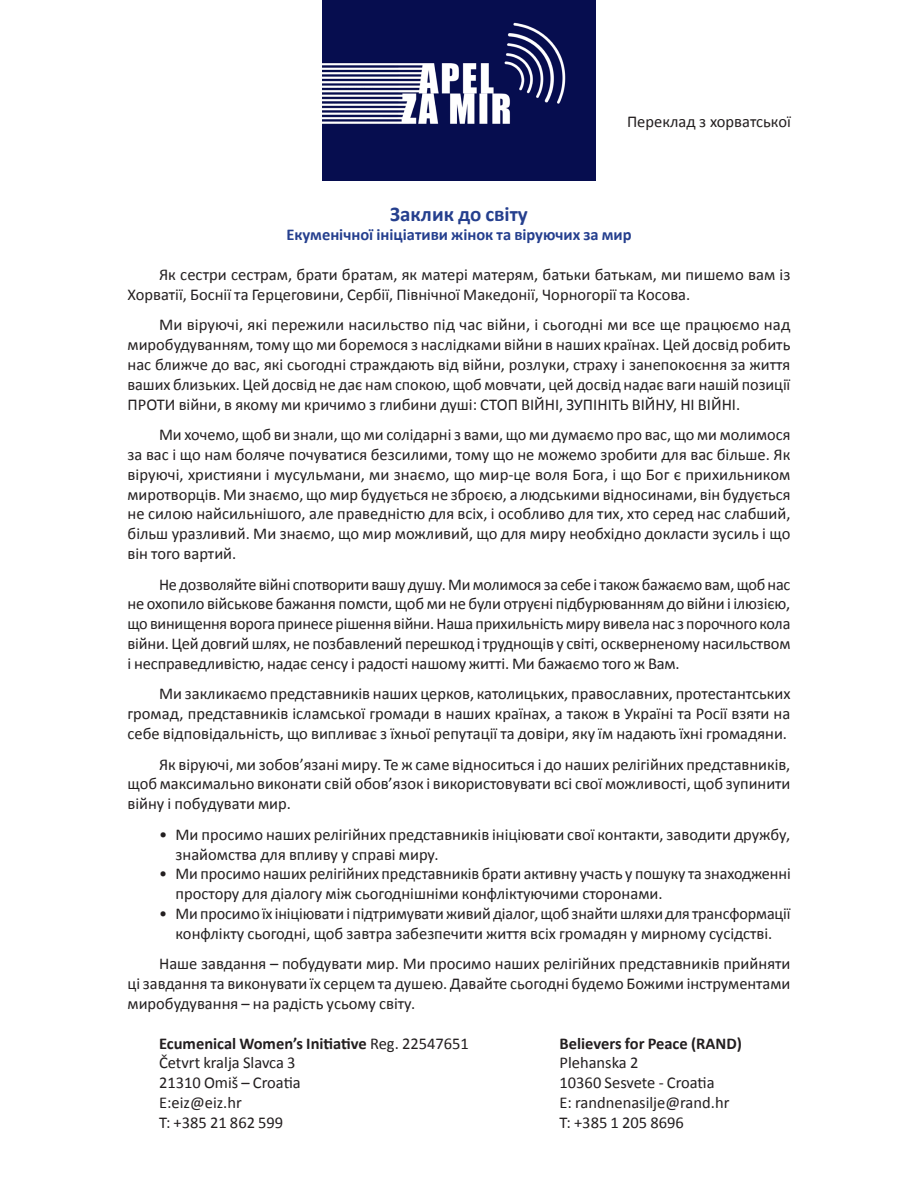
<style>
.page{position:relative;width:918px;height:1188px;background:#fff}
.page>*{position:absolute;margin:0;border:0;box-sizing:border-box;transform-origin:0 0}
.t1{font:700 21px "Calibri";color:#253f8e}
.t2{font:16.5px/19.8px "Calibri";color:#231f20;text-align:justify}
.t3{font:700 16.5px "Calibri";color:#231f20}
.t4{font:700 16.5px "Calibri";color:#253f8e}
.s1{font-weight:400}
</style>
<div class="page">
<img style="left:323px;top:0;width:272px;height:180px">
<p class="t2" style="left:627px;top:111px;width:165px">Переклад з хорватської</p>
<p class="t1" style="left:390px;top:201px;width:139px">Заклик до світу</p>
<p class="t4" style="left:286px;top:225px;width:347px">Екуменічної ініціативи жінок та віруючих за мир</p>
<p class="t2" style="left:128px;top:264px;width:664px;text-indent:32px">Як сестри сестрам, брати братам, як матері матерям, батьки батькам, ми пишемо вам із<br>Хорватії, Боснії та Герцеговини, Сербії, Північної Македонії, Чорногорії та Косова.</p>
<p class="t2" style="left:128px;top:314px;width:664px;text-indent:32px">Ми віруючі, які пережили насильство під час війни, і сьогодні ми все ще працюємо над миробудуванням, тому що ми боремося з наслідками війни в наших країнах. Цей досвід робить нас ближче до вас, які сьогодні страждають від війни, розлуки, страху і занепокоєння за життя ваших близьких. Цей досвід не дає нам спокою, щоб мовчати, цей досвід надає ваги нашій позиції ПРОТИ війни, в якому ми кричимо з глибини душі: СТОП ВІЙНІ, ЗУПІНІТЬ ВІЙНУ, НІ ВІЙНІ.</p>
<p class="t2" style="left:128px;top:424px;width:664px;text-indent:32px">Ми хочемо, щоб ви знали, що ми солідарні з вами, що ми думаємо про вас, що ми молимося за вас і що нам боляче почуватися безсилими, тому що не можемо зробити для вас більше. Як віруючі, християни і мусульмани, ми знаємо, що мир-це воля Бога, і що Бог є прихильником миротворців. Ми знаємо, що мир будується не зброєю, а людськими відносинами, він будується не силою найсильнішого, але праведністю для всіх, і особливо для тих, хто серед нас слабший, більш уразливий. Ми знаємо, що мир можливий, що для миру необхідно докласти зусиль і що він того вартий.</p>
<p class="t2" style="left:128px;top:573px;width:664px;text-indent:32px">Не дозволяйте війні спотворити вашу душу. Ми молимося за себе і також бажаємо вам, щоб нас не охопило військове бажання помсти, щоб ми не були отруєні підбурюванням до війни і ілюзією, що винищення ворога принесе рішення війни. Наша прихильність миру вивела нас з порочного кола війни. Цей довгий шлях, не позбавлений перешкод і труднощів у світі, оскверненому насильством і несправедливістю, надає сенсу і радості нашому житті. Ми бажаємо того ж Вам.</p>
<p class="t2" style="left:128px;top:683px;width:664px;text-indent:32px">Ми закликаємо представників наших церков, католицьких, православних, протестантських громад, представників ісламської громади в наших країнах, а також в Україні та Росії взяти на себе відповідальність, що випливає з їхньої репутації та довіри, яку їм надають їхні громадяни.</p>
<p class="t2" style="left:128px;top:753px;width:664px;text-indent:32px">Як віруючі, ми зобов’язані миру. Те ж саме відноситься і до наших релігійних представників, щоб максимально виконати свій обов’язок і використовувати всі свої можливості, щоб зупинити війну і побудувати мир.</p>
<p class="t2" style="left:176px;top:824px;width:616px;text-indent:-16px">• Ми просимо наших релігійних представників ініціювати свої контакти, заводити дружбу, знайомства для впливу у справі миру.</p>
<p class="t2" style="left:176px;top:863px;width:617px;text-indent:-16px">• Ми просимо наших релігійних представників брати активну участь у пошуку та знаходженні простору для діалогу між сьогоднішніми конфліктуючими сторонами.</p>
<p class="t2" style="left:159px;top:903px;width:633px;text-align:center">• Ми просимо їх ініціювати і підтримувати живий діалог, щоб знайти шляхи для трансформації конфлікту сьогодні, щоб завтра забезпечити життя всіх громадян у мирному сусідстві.</p>
<p class="t2" style="left:128px;top:953px;width:664px;text-indent:32px">Наше завдання – побудувати мир. Ми просимо наших релігійних представників прийняти ці завдання та виконувати їх серцем та душею. Давайте сьогодні будемо Божими інструментами миробудування – на радість усьому світу.</p>
<p class="t3" style="left:159px;top:1033px;width:311px">Ecumenical Women’s Initiative <span class="s1">Reg. 22547651</span></p>
<p class="t3" style="left:560px;top:1033px;width:184px">Believers for Peace (RAND)</p>
<p class="t2" style="left:159px;top:1052px;width:138px">Četvrt kralja Slavca 3</p>
<p class="t2" style="left:560px;top:1052px;width:80px">Plehanska 2</p>
<p class="t2" style="left:159px;top:1072px;width:143px">21310 Omiš – Croatia</p>
<p class="t2" style="left:560px;top:1072px;width:157px">10360 Sesvete - Croatia</p>
<p class="t2" style="left:159px;top:1092px;width:84px">E:eiz@eiz.hr</p>
<p class="t2" style="left:560px;top:1092px;width:171px">E: randnenasilje@rand.hr</p>
<p class="t2" style="left:159px;top:1112px;width:126px">T: +385 21 862 599</p>
<p class="t2" style="left:560px;top:1112px;width:126px">T: +385 1 205 8696</p>
</div>
